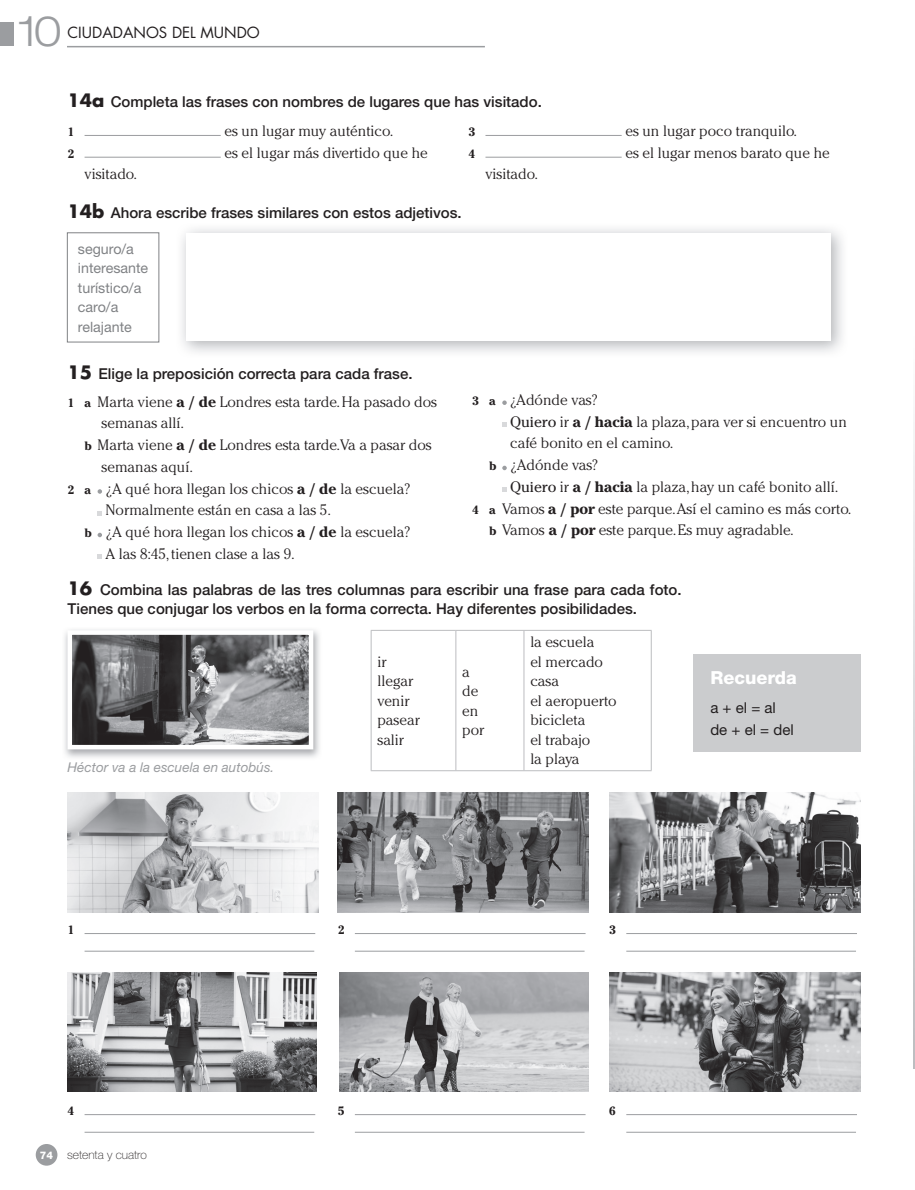
<style>
.page{position:relative;width:915px;height:1190px;background:#fff}
.page>*{position:absolute;margin:0;border:0;box-sizing:border-box;transform-origin:0 0}
.t1{font:300 expanded 42px "Helvetica Neue LT Std";color:#9b9da0}
.t2{font:800 18px "Helvetica Neue LT Std";color:#fff}
.t3{font:300 15px/19.5px "Cheltenham Std";color:#231f20}
.t4{font:500 15px/19.5px "Helvetica Neue LT Std";color:#231f20}
.t5{font:15px "Futura Std";color:#231f20}
.t6{font:15px/22.2px "Helvetica Neue LT Std";color:#231f20}
.t7{font:14.25px/19.5px "Helvetica Neue LT Std";color:#808285}
.t8{font:italic 13.5px "Helvetica Neue LT Std";color:#9b9da0}
.t9{font:100 12px "Helvetica Neue LT Std";color:#231f20}
.t10{font:700 12px "Cheltenham Std";color:#231f20}
.s1{font-family:"Futura Std";font-weight:700;font-size:18px}
.s2{font-weight:700;font-size:12px}
.s3{font-weight:700}
.s4{font-weight:400}
.s5{font-weight:800;font-size:10.5px;color:#fff}
</style>
<div class="page">
<hr style="left:67px;top:46px;width:418px;height:1px;background:#9b9da0">
<div style="left:0;top:22px;width:13px;height:24px;background:#9b9da0"></div>
<div style="left:36px;top:1144px;width:21px;height:22px;background:#9b9da0;border-radius:50%"></div>
<div style="left:693px;top:654px;width:167px;height:98px;background:#cbccce"></div>
<img style="left:67px;top:793px;width:251px;height:119px">
<img style="left:67px;top:973px;width:249px;height:119px">
<img style="left:609px;top:793px;width:251px;height:119px">
<img style="left:609px;top:973px;width:251px;height:119px">
<img style="left:338px;top:793px;width:250px;height:119px">
<img style="left:339px;top:973px;width:249px;height:119px">
<hr style="left:84px;top:933px;width:231px;height:1px;background:#9b9da0">
<hr style="left:84px;top:951px;width:230px;height:1px;background:#9b9da0">
<hr style="left:355px;top:933px;width:230px;height:1px;background:#9b9da0">
<hr style="left:355px;top:951px;width:229px;height:1px;background:#9b9da0">
<hr style="left:626px;top:933px;width:230px;height:1px;background:#9b9da0">
<hr style="left:626px;top:951px;width:229px;height:1px;background:#9b9da0">
<hr style="left:84px;top:1114px;width:231px;height:1px;background:#9b9da0">
<hr style="left:84px;top:1132px;width:230px;height:1px;background:#9b9da0">
<hr style="left:355px;top:1114px;width:230px;height:1px;background:#9b9da0">
<hr style="left:355px;top:1132px;width:229px;height:1px;background:#9b9da0">
<hr style="left:626px;top:1114px;width:230px;height:1px;background:#9b9da0">
<hr style="left:626px;top:1132px;width:229px;height:1px;background:#9b9da0">
<hr style="left:455px;top:631px;width:1px;height:139px;background:#bcbdc0">
<hr style="left:370px;top:630px;width:85px;height:1px;background:#bcbdc0">
<hr style="left:370px;top:631px;width:1px;height:139px;background:#bcbdc0">
<hr style="left:455px;top:630px;width:196px;height:1px;background:#bcbdc0">
<hr style="left:523px;top:631px;width:1px;height:139px;background:#bcbdc0">
<hr style="left:650px;top:631px;width:1px;height:139px;background:#bcbdc0">
<hr style="left:370px;top:770px;width:281px;height:1px;background:#bcbdc0">
<img style="left:64px;top:629px;width:256px;height:129px">
<img style="left:72px;top:635px;width:236px;height:109px">
<div style="left:67px;top:630px;width:246px;height:119px;border:4px solid #fff"></div>
<hr style="left:84px;top:135px;width:137px;height:1px;background:#9b9da0">
<hr style="left:84px;top:157px;width:137px;height:1px;background:#9b9da0">
<hr style="left:485px;top:135px;width:136px;height:1px;background:#9b9da0">
<hr style="left:485px;top:157px;width:136px;height:1px;background:#9b9da0">
<div style="left:67px;top:232px;width:92px;height:110px;border:1px solid #808285"></div>
<svg style="left:97px;top:489px;width:5px;height:5px"></svg>
<svg style="left:97px;top:511px;width:5px;height:4px"></svg>
<svg style="left:97px;top:533px;width:5px;height:4px"></svg>
<svg style="left:97px;top:554px;width:5px;height:5px"></svg>
<svg style="left:502px;top:400px;width:4px;height:5px"></svg>
<svg style="left:502px;top:422px;width:4px;height:5px"></svg>
<svg style="left:502px;top:466px;width:4px;height:4px"></svg>
<svg style="left:502px;top:487px;width:4px;height:5px"></svg>
<svg style="left:913px;top:429px;width:1px;height:639px"></svg>
<h1 class="t1" style="left:18px;top:7px;width:45px">10</h1>
<p class="t5" style="left:67px;top:25px;width:194px">CIUDADANOS DEL MUNDO</p>
<p class="t4" style="left:67px;top:94px;width:475px"><span class="s1">14a</span> Completa las frases con nombres de lugares que has visitado.</p>
<p class="t10" style="left:67px;top:127px;width:8px">1</p>
<p class="t3" style="left:224px;top:123px;width:170px">es un lugar muy auténtico.</p>
<p class="t10" style="left:67px;top:149px;width:8px">2</p>
<p class="t3" style="left:224px;top:144px;width:205px">es el lugar más divertido que he</p>
<p class="t3" style="left:84px;top:166px;width:54px">visitado.</p>
<p class="t10" style="left:468px;top:127px;width:8px">3</p>
<p class="t3" style="left:625px;top:123px;width:173px">es un lugar poco tranquilo.</p>
<p class="t10" style="left:468px;top:149px;width:8px">4</p>
<p class="t3" style="left:625px;top:144px;width:206px">es el lugar menos barato que he</p>
<p class="t3" style="left:485px;top:166px;width:54px">visitado.</p>
<p class="t4" style="left:67px;top:205px;width:395px"><span class="s1">14b</span> Ahora escribe frases similares con estos adjetivos.</p>
<p class="t7" style="left:78px;top:241px;width:72px">seguro/a interesante turístico/a caro/a relajante</p>
<p class="t4" style="left:67px;top:366px;width:346px"><span class="s1">15</span> Elige la preposición correcta para cada frase.</p>
<p class="t3" style="left:67px;top:393px;width:371px"><span class="s2">1 a</span> Marta viene <span class="s3">a / de</span> Londres esta tarde. Ha pasado dos</p>
<p class="t3" style="left:102px;top:415px;width:84px">semanas allí.</p>
<p class="t3" style="left:84px;top:437px;width:348px"><span class="s2">b</span> Marta viene <span class="s3">a / de</span> Londres esta tarde.Va a pasar dos</p>
<p class="t3" style="left:102px;top:459px;width:93px">semanas aquí.</p>
<p class="t3" style="left:67px;top:480px;width:344px"><span class="s2">2 a</span> ¿A qué hora llegan los chicos <span class="s3">a / de</span> la escuela?</p>
<p class="t3" style="left:105px;top:502px;width:227px">Normalmente están en casa a las 5.</p>
<p class="t3" style="left:84px;top:524px;width:327px"><span class="s2">b</span> ¿A qué hora llegan los chicos <span class="s3">a / de</span> la escuela?</p>
<p class="t3" style="left:105px;top:546px;width:191px">A las 8:45, tienen clase a las 9.</p>
<p class="t3" style="left:472px;top:392px;width:127px"><span class="s2">3 a</span> ¿Adónde vas?</p>
<p class="t3" style="left:510px;top:413px;width:338px"><span class="s4">Quiero</span> ir <span class="s3">a / hacia</span> la plaza, para ver si encuentro un</p>
<p class="t3" style="left:510px;top:435px;width:165px">café bonito en el camino.</p>
<p class="t3" style="left:489px;top:457px;width:110px"><span class="s2">b</span> ¿Adónde vas?</p>
<p class="t3" style="left:510px;top:479px;width:330px"><span class="s4">Quiero</span> ir <span class="s3">a / hacia</span> la plaza, hay un café bonito allí.</p>
<p class="t3" style="left:472px;top:500px;width:381px"><span class="s2">4 a</span> Vamos <span class="s3">a / por</span> este parque. Así el camino es más corto.</p>
<p class="t3" style="left:489px;top:522px;width:306px"><span class="s2">b</span> Vamos <span class="s3">a / por</span> este parque. Es muy agradable.</p>
<p class="t4" style="left:67px;top:582px;width:615px"><span class="s1">16</span> Combina las palabras de las tres columnas para escribir una frase para cada foto.<br>Tienes que conjugar los verbos en la forma correcta. Hay diferentes posibilidades.</p>
<p class="t8" style="left:67px;top:762px;width:208px">Héctor va a la escuela en autobús.</p>
<p class="t3" style="left:377px;top:654px;width:44px">ir<br>lleg ar venir pasear salir</p>
<p class="t3" style="left:462px;top:663px;width:23px">a de en por</p>
<p class="t3" style="left:530px;top:634px;width:88px">la escuela<br>el mercado casa<br>el aeropuerto bicicleta<br>el trabajo<br>la playa</p>
<p class="t2" style="left:710px;top:671px;width:88px">Recuerda</p>
<p class="t6" style="left:710px;top:698px;width:85px">a + el = al de + el = del</p>
<p class="t10" style="left:67px;top:925px;width:8px">1</p>
<p class="t10" style="left:338px;top:925px;width:8px">2</p>
<p class="t10" style="left:609px;top:925px;width:8px">3</p>
<p class="t10" style="left:67px;top:1106px;width:8px">4</p>
<p class="t10" style="left:338px;top:1106px;width:8px">5</p>
<p class="t10" style="left:609px;top:1106px;width:8px">6</p>
<p class="t9" style="left:40px;top:1148px;width:109px"><span class="s5">74</span> setenta y cuatro</p>
</div>
